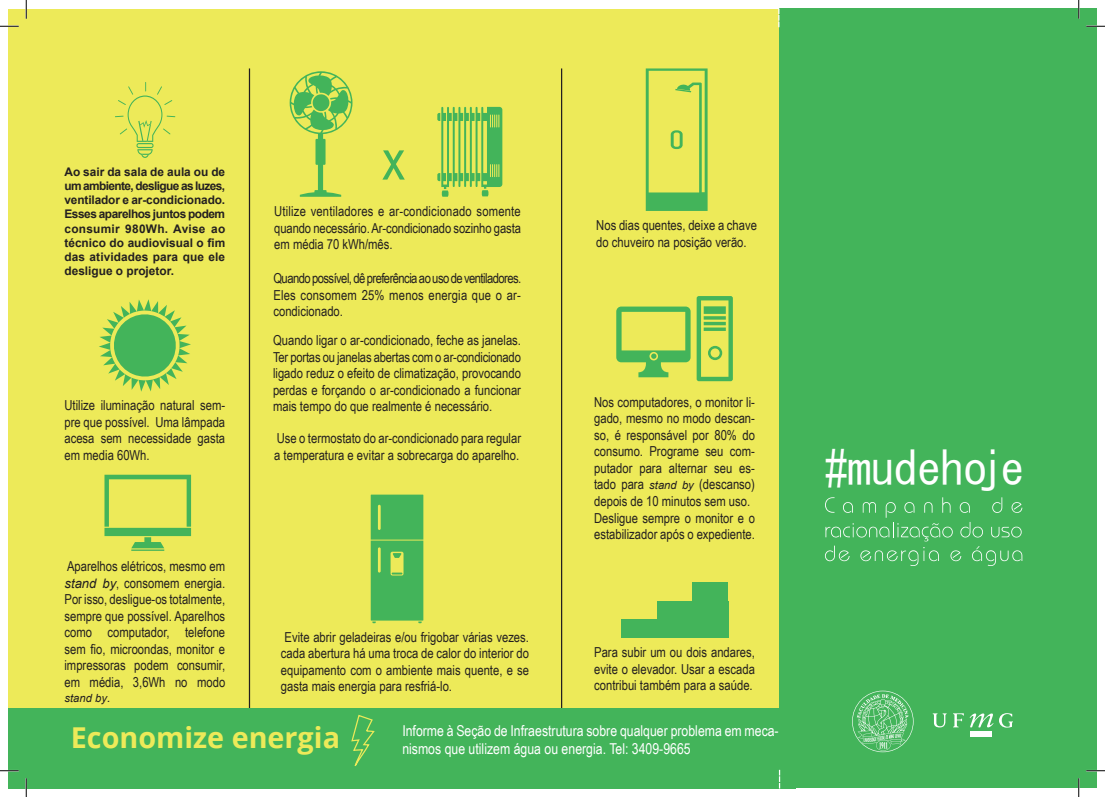
<style>
.page{position:relative;width:1105px;height:797px;background:#fff}
.page>*{position:absolute;margin:0;border:0;box-sizing:border-box;transform-origin:0 0}
.t1{font:56.25px "Arial Narrow";color:#43b45a}
.t2{font:46.25px "MS Gothic";color:#fff}
.t3{font:700 28.75px "Open Sans";color:#edea59}
.t4{font:15px/18px "Arial Narrow";color:#fff}
.t5{font:13.75px/16.5px "Arial Narrow";color:#231f20;text-align:justify}
.t6{font:700 11.88px/14.2px "Arial";color:#231f20;text-align:justify}
.t7{font:italic 11.25px "Arial";color:#231f20}
.s1{font-family:"Arial";font-style:italic;font-size:13.12px}
.s2{font-size:13.12px}
.s3{font-size:12.5px}
.s4{font-family:"Arial";font-style:italic;font-size:11.25px}
</style>
<div class="page">
<div style="left:9px;top:9px;width:795px;height:778px;background:#edea59"></div>
<div style="left:779px;top:9px;width:317px;height:779px;background:#43b45a"></div>
<svg style="left:99px;top:299px;width:92px;height:93px"></svg>
<svg style="left:290px;top:71px;width:62px;height:126px"></svg>
<svg style="left:437px;top:107px;width:65px;height:90px"></svg>
<hr style="left:249px;top:68px;width:1px;height:654px;background:#231f20">
<hr style="left:561px;top:68px;width:1px;height:654px;background:#231f20">
<svg style="left:115px;top:82px;width:60px;height:76px"></svg>
<svg style="left:104px;top:474px;width:87px;height:77px"></svg>
<svg style="left:371px;top:494px;width:52px;height:129px;background:#51b859"></svg>
<svg style="left:646px;top:68px;width:62px;height:143px"></svg>
<svg style="left:616px;top:296px;width:117px;height:85px"></svg>
<div style="left:621px;top:619px;width:107px;height:18px;background:#43b45a"></div>
<div style="left:657px;top:601px;width:71px;height:36px;background:#43b45a"></div>
<div style="left:692px;top:582px;width:36px;height:55px;background:#43b45a"></div>
<div style="left:9px;top:707px;width:787px;height:81px;background:#43b45a"></div>
<svg style="left:351px;top:715px;width:24px;height:51px"></svg>
<svg style="left:852px;top:690px;width:61px;height:62px"></svg>
<svg style="left:933px;top:713px;width:14px;height:14px"></svg>
<svg style="left:953px;top:713px;width:60px;height:14px"></svg>
<div style="left:970px;top:731px;width:21px;height:5px;background:#fff"></div>
<svg style="left:825px;top:497px;width:197px;height:69px"></svg>
<svg style="left:778px;top:9px;width:1px;height:18px"></svg>
<svg style="left:779px;top:769px;width:1px;height:19px"></svg>
<svg style="left:0;top:25px;width:19px;height:2px"></svg>
<svg style="left:1086px;top:25px;width:19px;height:2px"></svg>
<svg style="left:0;top:770px;width:19px;height:1px"></svg>
<svg style="left:1086px;top:770px;width:19px;height:1px"></svg>
<svg style="left:25px;top:0;width:2px;height:19px"></svg>
<svg style="left:25px;top:778px;width:2px;height:19px"></svg>
<svg style="left:1078px;top:0;width:1px;height:19px"></svg>
<svg style="left:1078px;top:778px;width:1px;height:19px"></svg>
<p class="t6" style="left:64px;top:165px;width:162px">Ao sair da sala de aula ou de um ambiente, desligue as luzes, ventilador e ar-condicionado.<br>Esses aparelhos juntos podem consumir 980Wh. Avise ao técnico do audiovisual o fim das atividades para que ele desligue o projetor.</p>
<p class="t5" style="left:64px;top:396px;width:162px">Utilize iluminação natural sem&shy;pre que possível. Uma lâmpada acesa sem necessidade gasta em media 60Wh.</p>
<p class="t5" style="left:64px;top:557px;width:162px">Aparelhos elétricos, mesmo em <span class="s1">stand by</span><span class="s2">,</span> consomem energia.<br>Por isso, desligue-os totalmente, sempre que possível. Aparelhos como computador, telefone sem fio, microondas, monitor e impressoras podem consumir, em média, 3,6Wh no modo</p>
<p class="t7" style="left:64px;top:690px;width:48px">stand by<span class="s3">.</span></p>
<h1 class="t1" style="left:382px;top:118px;width:25px">x</h1>
<p class="t5" style="left:274px;top:202px;width:248px">Utilize ventiladores e ar-condicionado somente quando necessário. Ar-condicionado sozinho gasta em média 70 kWh/mês.</p>
<p class="t5" style="left:273px;top:269px;width:249px">Quando possível, dê preferência ao uso de ventiladores.<br>Eles consomem 25% menos energia que o ar&shy;condicionado.</p>
<p class="t5" style="left:273px;top:331px;width:250px">Quando ligar o ar-condicionado, feche as janelas.<br>Ter portas ou janelas abertas com o ar-condicionado ligado reduz o efeito de climatização, provocando perdas e forçando o ar-condicionado a funcionar mais tempo do que realmente é necessário.</p>
<p class="t5" style="left:274px;top:430px;width:248px">Use o termostato do ar-condicionado para regular a temperatura e evitar a sobrecarga do aparelho.</p>
<p class="t5" style="left:281px;top:628px;width:250px">Evite abrir geladeiras e/ou frigobar várias vezes. cada abertura há uma troca de calor do interior do equipamento com o ambiente mais quente, e se gasta mais energia para resfriá-lo.</p>
<p class="t5" style="left:596px;top:217px;width:162px">Nos dias quentes, deixe a chave do chuveiro na posição verão.</p>
<p class="t5" style="left:594px;top:393px;width:162px;text-align:left">Nos computadores, o monitor li&shy;gado, mesmo no modo descan&shy;so, é responsável por 80% do consumo. Programe seu com&shy;putador para alternar seu es&shy;tado para <span class="s4">stand by</span> (descanso) depois de 10 minutos sem uso.<br>Desligue sempre o monitor e o estabilizador após o expediente.</p>
<p class="t5" style="left:594px;top:643px;width:162px">Para subir um ou dois andares, evite o elevador. Usar a escada contribui também para a saúde.</p>
<h3 class="t3" style="left:71px;top:717px;width:271px">Economize energia</h3>
<p class="t4" style="left:402px;top:721px;width:378px">Informe à Seção de Infraestrutura sobre qualquer problema em meca&shy;nismos que utilizem água ou energia. Tel: 3409-9665</p>
<h2 class="t2" style="left:825px;top:445px;width:201px">#mudehoje</h2>
</div>
